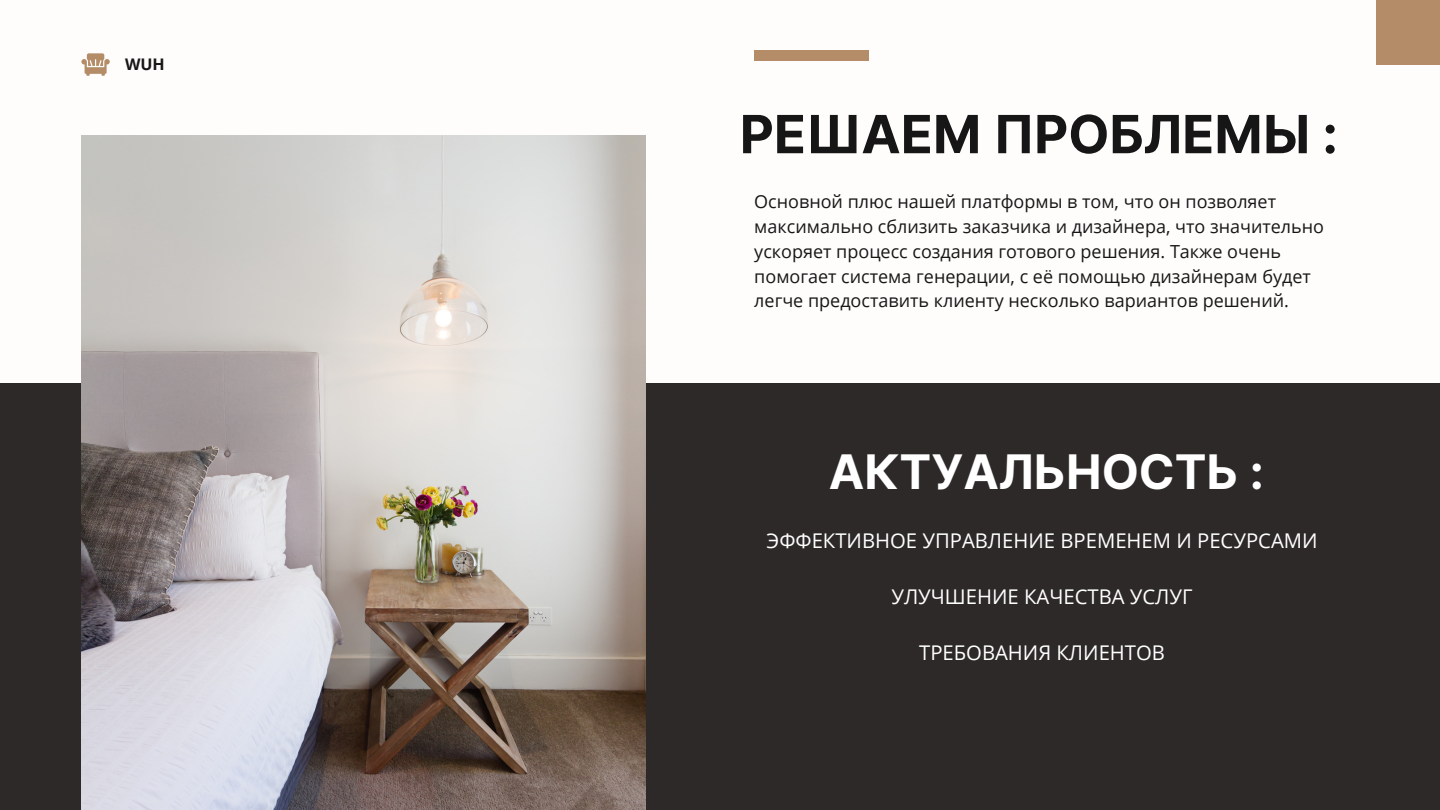
<style>
.page{position:relative;width:1440px;height:810px;background:#fffdfb}
.page>*{position:absolute;margin:0;border:0;box-sizing:border-box;transform-origin:0 0}
.t1{font:700 52.7px "Inter";color:#171616}
.t2{font:700 47.7px "Inter";color:#fff}
.t3{font:20.3px "Open Sans";color:#fff}
.t4{font:18px/24.8px "Open Sans";color:#171616}
.t5{font:700 16px "Open Sans";color:#171616}
</style>
<div class="page">
<div style="left:0;top:383px;width:1440px;height:427px;background:#2e2929"></div>
<img style="left:81px;top:135px;width:565px;height:675px">
<svg style="left:81px;top:53px;width:29px;height:23px"></svg>
<div style="left:1376px;top:0;width:64px;height:65px;background:#b48c68"></div>
<div style="left:754px;top:50px;width:115px;height:10px;background:#b48c68"></div>
<p class="t5" style="left:125px;top:53px;width:41px">WUH</p>
<p class="t1" style="left:740px;top:103px;width:600px">РЕШАЕМ ПРОБЛЕМЫ :</p>
<p class="t4" style="left:754px;top:189px;width:571px">Основной плюс нашей платформы в том, что он позволяет максимально сблизить заказчика и дизайнера, что значительно ускоряет процесс создания готового решения. Также очень помогает система генерации, с её помощью дизайнерам будет легче предоставить клиенту несколько вариантов решений.</p>
<p class="t2" style="left:829px;top:443px;width:437px">АКТУАЛЬНОСТЬ :</p>
<p class="t3" style="left:767px;top:526px;width:553px">ЭФФЕКТИВНОЕ УПРАВЛЕНИЕ ВРЕМЕНЕМ И РЕСУРСАМИ</p>
<p class="t3" style="left:891px;top:582px;width:303px">УЛУЧШЕНИЕ КАЧЕСТВА УСЛУГ</p>
<p class="t3" style="left:919px;top:638px;width:247px">ТРЕБОВАНИЯ КЛИЕНТОВ</p>
</div>
